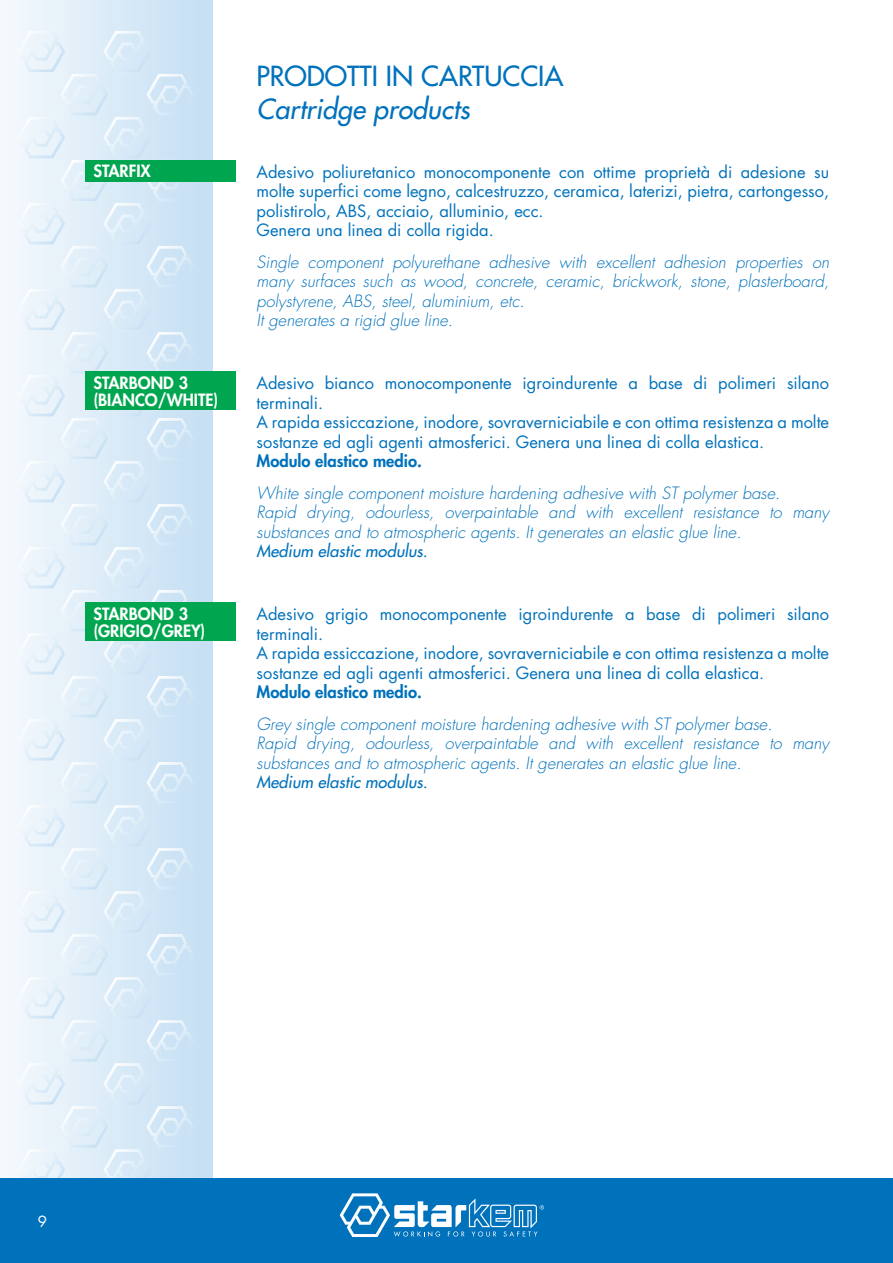
<style>
.page{position:relative;width:893px;height:1263px;background:#fff}
.page>*{position:absolute;margin:0;border:0;box-sizing:border-box;transform-origin:0 0}
.t1{font:500 27px "Futura Std";color:#0072bc}
.t2{font:italic 500 27px "Futura Std";color:#0072bc}
.t3{font:16.5px/19.5px "Futura Std";color:#0072bc}
.t4{font:italic 300 16.5px/19.5px "Futura Std";color:#0072bc}
.t5{font:800 16.5px/16.5px "Futura Std";color:#fff}
.t6{font:italic 500 16.5px "Futura Std";color:#0072bc}
.t7{font:800 16.5px "Futura Std";color:#0072bc}
.t8{font:15px "Futura Std";color:#fff}
</style>
<div class="page">
<hr style="left:892px;top:0;width:1px;height:1263px;background:#f8fafd">
<div style="left:0;top:0;width:25px;height:1263px;background:#f6fafd"></div>
<div style="left:15px;top:0;width:28px;height:1263px;background:#f2f8fc"></div>
<div style="left:29px;top:0;width:28px;height:1263px;background:#eef5fb"></div>
<div style="left:47px;top:0;width:28px;height:1263px;background:#eaf3fa"></div>
<div style="left:65px;top:0;width:28px;height:1263px;background:#e6f1f9"></div>
<div style="left:79px;top:0;width:28px;height:1263px;background:#e2eff9"></div>
<div style="left:97px;top:0;width:28px;height:1263px;background:#deedf8"></div>
<div style="left:111px;top:0;width:28px;height:1263px;background:#daebf8"></div>
<div style="left:129px;top:0;width:28px;height:1263px;background:#d6e9f7"></div>
<div style="left:147px;top:0;width:28px;height:1263px;background:#d2e6f6"></div>
<div style="left:161px;top:0;width:28px;height:1263px;background:#cee4f5"></div>
<div style="left:179px;top:0;width:28px;height:1263px;background:#cae2f5"></div>
<div style="left:197px;top:0;width:15px;height:1263px;background:#c7e0f3"></div>
<img style="left:25px;top:31px;width:40px;height:41px">
<img style="left:61px;top:74px;width:47px;height:41px">
<img style="left:103px;top:31px;width:44px;height:41px">
<img style="left:146px;top:74px;width:45px;height:41px">
<img style="left:25px;top:117px;width:40px;height:41px">
<img style="left:61px;top:160px;width:46px;height:41px">
<img style="left:103px;top:117px;width:44px;height:41px">
<img style="left:147px;top:182px;width:32px;height:18px">
<img style="left:25px;top:203px;width:40px;height:41px">
<img style="left:61px;top:246px;width:47px;height:41px">
<img style="left:103px;top:203px;width:44px;height:41px">
<img style="left:146px;top:246px;width:44px;height:41px">
<img style="left:25px;top:289px;width:40px;height:41px">
<img style="left:61px;top:332px;width:47px;height:41px">
<img style="left:103px;top:289px;width:44px;height:41px">
<img style="left:146px;top:332px;width:48px;height:40px">
<img style="left:25px;top:375px;width:40px;height:41px">
<img style="left:61px;top:418px;width:47px;height:41px">
<img style="left:134px;top:410px;width:8px;height:6px">
<img style="left:146px;top:418px;width:45px;height:40px">
<img style="left:25px;top:461px;width:40px;height:41px">
<img style="left:61px;top:504px;width:47px;height:41px">
<img style="left:103px;top:461px;width:44px;height:41px">
<img style="left:146px;top:504px;width:44px;height:41px">
<img style="left:25px;top:547px;width:40px;height:41px">
<img style="left:61px;top:590px;width:47px;height:41px">
<img style="left:103px;top:547px;width:43px;height:41px">
<img style="left:146px;top:590px;width:48px;height:13px">
<img style="left:25px;top:633px;width:40px;height:41px">
<img style="left:61px;top:676px;width:47px;height:41px">
<img style="left:104px;top:641px;width:43px;height:33px">
<img style="left:146px;top:676px;width:44px;height:41px">
<img style="left:25px;top:719px;width:40px;height:41px">
<img style="left:61px;top:762px;width:47px;height:41px">
<img style="left:104px;top:719px;width:43px;height:41px">
<img style="left:146px;top:762px;width:44px;height:41px">
<img style="left:25px;top:805px;width:40px;height:41px">
<img style="left:61px;top:848px;width:47px;height:41px">
<img style="left:104px;top:805px;width:42px;height:41px">
<img style="left:146px;top:848px;width:44px;height:41px">
<img style="left:24px;top:891px;width:41px;height:41px">
<img style="left:61px;top:934px;width:47px;height:41px">
<img style="left:104px;top:891px;width:43px;height:41px">
<img style="left:146px;top:934px;width:44px;height:41px">
<img style="left:24px;top:977px;width:41px;height:41px">
<img style="left:61px;top:1020px;width:47px;height:41px">
<img style="left:104px;top:977px;width:43px;height:41px">
<img style="left:146px;top:1020px;width:44px;height:41px">
<img style="left:25px;top:1063px;width:40px;height:41px">
<img style="left:61px;top:1106px;width:47px;height:41px">
<img style="left:104px;top:1063px;width:42px;height:41px">
<img style="left:146px;top:1106px;width:44px;height:41px">
<img style="left:17px;top:1149px;width:48px;height:30px">
<img style="left:103px;top:1149px;width:48px;height:30px">
<hr style="left:892px;top:1179px;width:1px;height:84px;background:#0072bc">
<div style="left:0;top:1179px;width:892px;height:84px;background:#0072bc"></div>
<svg style="left:340px;top:1193px;width:204px;height:44px"></svg>
<div style="left:85px;top:160px;width:150px;height:22px;background:#00a54f"></div>
<div style="left:85px;top:372px;width:150px;height:38px;background:#00a54f"></div>
<div style="left:85px;top:603px;width:150px;height:38px;background:#00a54f"></div>
<p class="t5" style="left:94px;top:163px;width:59px">STARFIX</p>
<p class="t5" style="left:94px;top:375px;width:126px">STARBOND 3 (BIANCO/WHITE)</p>
<p class="t5" style="left:94px;top:606px;width:113px">STARBOND 3 (GRIGIO/GREY)</p>
<h1 class="t1" style="left:257px;top:59px;width:308px">PRODOTTI IN CARTUCCIA</h1>
<h1 class="t2" style="left:257px;top:92px;width:215px">Cartridge products</h1>
<p class="t3" style="left:257px;top:162px;width:574px">Adesivo poliuretanico monocomponente con ottime proprietà di adesione su molte superfici come legno, calcestruzzo, ceramica, laterizi, pietra, cartongesso, polistirolo, ABS, acciaio, alluminio, ecc.<br>Genera una linea di colla rigida.</p>
<p class="t4" style="left:257px;top:252px;width:574px">Single component polyurethane adhesive with excellent adhesion properties on many surfaces such as wood, concrete, ceramic, brickwork, stone, plasterboard, polystyrene, ABS, steel, aluminium, etc.<br>It generates a rigid glue line.</p>
<p class="t3" style="left:257px;top:373px;width:574px">Adesivo bianco monocomponente igroindurente a base di polimeri silano terminali.<br>A rapida essiccazione, inodore, sovraverniciabile e con ottima resistenza a molte sostanze ed agli agenti atmosferici. Genera una linea di colla elastica.</p>
<p class="t7" style="left:257px;top:451px;width:167px">Modulo elastico medio.</p>
<p class="t4" style="left:257px;top:483px;width:574px">White single component moisture hardening adhesive with ST polymer base.<br>Rapid drying, odourless, overpaintable and with excellent resistance to many substances and to atmospheric agents. It generates an elastic glue line.</p>
<p class="t6" style="left:257px;top:541px;width:173px">Medium elastic modulus.</p>
<p class="t3" style="left:257px;top:604px;width:574px">Adesivo grigio monocomponente igroindurente a base di polimeri silano terminali.<br>A rapida essiccazione, inodore, sovraverniciabile e con ottima resistenza a molte sostanze ed agli agenti atmosferici. Genera una linea di colla elastica.</p>
<p class="t7" style="left:257px;top:682px;width:167px">Modulo elastico medio.</p>
<p class="t4" style="left:257px;top:714px;width:574px">Grey single component moisture hardening adhesive with ST polymer base.<br>Rapid drying, odourless, overpaintable and with excellent resistance to many substances and to atmospheric agents. It generates an elastic glue line.</p>
<p class="t6" style="left:257px;top:772px;width:173px">Medium elastic modulus.</p>
<p class="t8" style="left:38px;top:1211px;width:11px">9</p>
</div>
